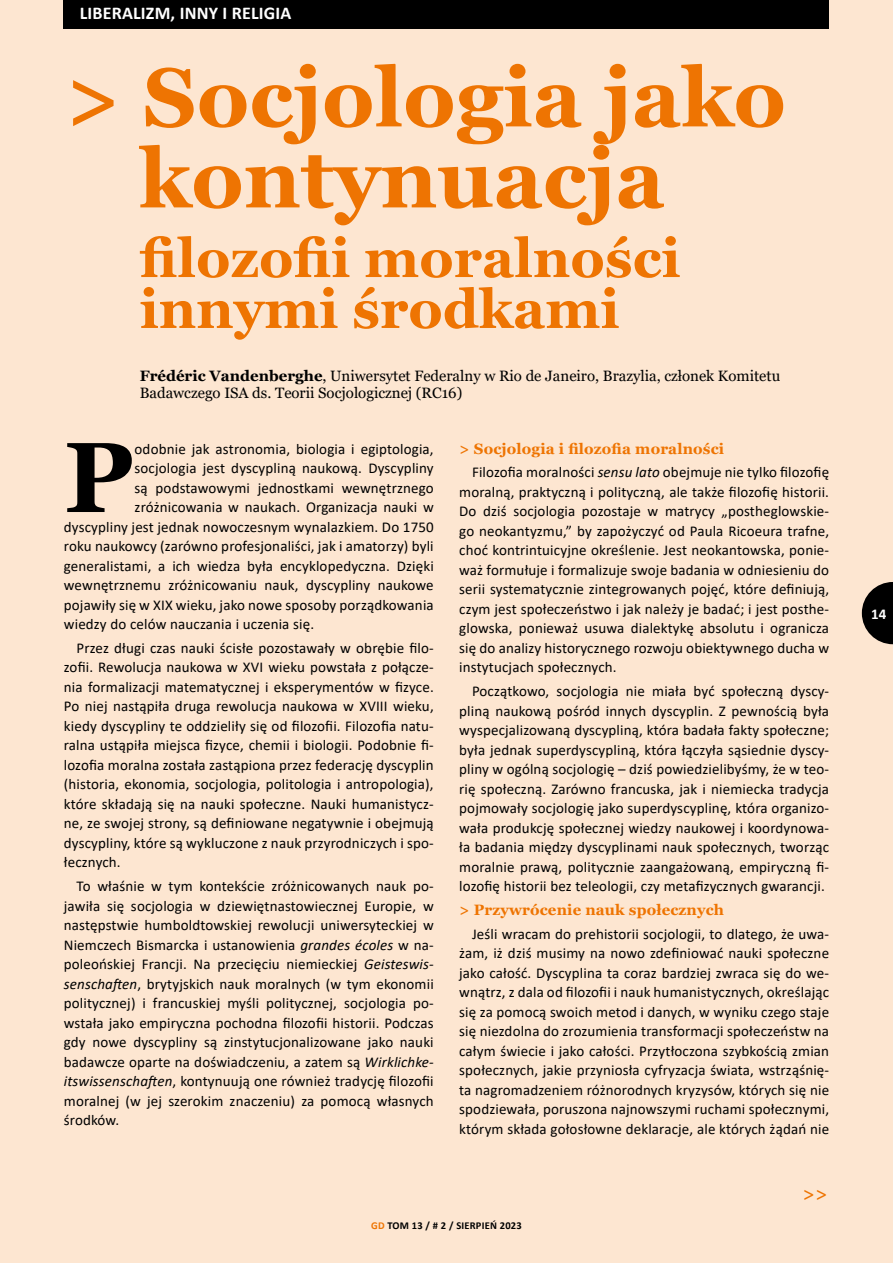
<style>
.page{position:relative;width:893px;height:1263px;background:#fde6d1}
.page>*{position:absolute;margin:0;border:0;box-sizing:border-box;transform-origin:0 0}
.t1{font:700 99.45px "Georgia";color:#000}
.t2{font:700 82.8px/81px "Georgia";color:#ee7402;text-align:center}
.t3{font:700 54.3px/50.8px "Georgia";color:#ee7402}
.t4{font:700 18px "Calibri";letter-spacing:.01em;color:#fff}
.t5{font:700 18px "Georgia";color:#ee7402}
.t6{font:15px/19.5px "Calibri";letter-spacing:.01em;color:#000;text-align:justify}
.t7{font:15px/16.5px "Georgia";color:#000}
.t8{font:700 15px "Georgia";letter-spacing:.01em;color:#ee7402}
.t9{font:700 15px "Calibri";color:#fff}
.t10{font:700 10.5px "Calibri";letter-spacing:.02em;color:#000}
.s1{font-weight:700}
.s2{font-style:italic}
.s3{color:#ee7402}
</style>
<div class="page">
<div style="left:64px;top:0;width:765px;height:28px;background:#000"></div>
<svg style="left:862px;top:582px;width:31px;height:62px"></svg>
<p class="t4" style="left:80px;top:0;width:213px">LIBERALIZM, INNY I RELIGIA</p>
<h2 class="t2" style="left:64px;top:57px;width:724px">&gt; Socjologia jako kontynuacja</h2>
<h3 class="t3" style="left:140px;top:233px;width:542px">filozofii moralności innymi środkami</h3>
<p class="t7" style="left:140px;top:368px;width:642px"><span class="s1">Frédéric Vandenberghe</span>, Uniwersytet Federalny w Rio de Janeiro, Brazylia, członek Komitetu<br>Badawczego ISA ds. Teorii Socjologicznej (RC16)</p>
<h1 class="t1" style="left:64px;top:414px;width:71px">P</h1>
<p class="t6" style="left:135px;top:438px;width:301px">odobnie jak astronomia, biologia i egiptologia,</p>
<p class="t6" style="left:135px;top:458px;width:301px">socjologia jest dyscypliną naukową. Dyscypliny</p>
<p class="t6" style="left:135px;top:477px;width:301px">są podstawowymi jednostkami wewnętrznego</p>
<p class="t6" style="left:135px;top:497px;width:301px">zróżnicowania w naukach. Organizacja nauki w</p>
<p class="t6" style="left:64px;top:516px;width:371px">dyscypliny jest jednak nowoczesnym wynalazkiem. Do 1750</p>
<p class="t6" style="left:64px;top:536px;width:371px">roku naukowcy (zarówno profesjonaliści, jak i amatorzy) byli</p>
<p class="t6" style="left:64px;top:555px;width:371px">generalistami, a ich wiedza była encyklopedyczna. Dzięki</p>
<p class="t6" style="left:64px;top:575px;width:371px">wewnętrznemu zróżnicowaniu nauk, dyscypliny naukowe</p>
<p class="t6" style="left:64px;top:594px;width:371px">pojawiły się w XIX wieku, jako nowe sposoby porządkowania</p>
<p class="t6" style="left:64px;top:614px;width:252px">wiedzy do celów nauczania i uczenia się.</p>
<p class="t6" style="left:64px;top:638px;width:371px;text-indent:13px">Przez długi czas nauki ścisłe pozostawały w obrębie filo&shy;zofii. Rewolucja naukowa w XVI wieku powstała z połącze&shy;nia formalizacji matematycznej i eksperymentów w fizyce.<br>Po niej nastąpiła druga rewolucja naukowa w XVIII wieku, kiedy dyscypliny te oddzieliły się od filozofii. Filozofia natu&shy;ralna ustąpiła miejsca fizyce, chemii i biologii. Podobnie fi&shy;lozofia moralna została zastąpiona przez federację dyscyplin (historia, ekonomia, socjologia, politologia i antropologia), które składają się na nauki społeczne. Nauki humanistycz&shy;ne, ze swojej strony, są definiowane negatywnie i obejmują dyscypliny, które są wykluczone z nauk przyrodniczych i spo&shy;łecznych.</p>
<p class="t6" style="left:64px;top:876px;width:371px;text-indent:13px">To właśnie w tym kontekście zróżnicowanych nauk po&shy;jawiła się socjologia w dziewiętnastowiecznej Europie, w następstwie humboldtowskiej rewolucji uniwersyteckiej w Niemczech Bismarcka i ustanowienia <span class="s2">grandes écoles</span> w na&shy;poleońskiej Francji. Na przecięciu niemieckiej <span class="s2">Geisteswis&shy;senschaften</span>, brytyjskich nauk moralnych (w tym ekonomii politycznej) i francuskiej myśli politycznej, socjologia po&shy;wstała jako empiryczna pochodna filozofii historii. Podczas gdy nowe dyscypliny są zinstytucjonalizowane jako nauki badawcze oparte na doświadczeniu, a zatem są <span class="s2">Wirklichke&shy;itswissenschaften</span>, kontynuują one również tradycję filozofii moralnej (w jej szerokim znaczeniu) za pomocą własnych środków.</p>
<p class="t8" style="left:459px;top:439px;width:266px">&gt; Socjologia i filozofia moralności</p>
<p class="t6" style="left:459px;top:462px;width:371px;text-indent:13px">Filozofia moralności <span class="s2">sensu lato</span> obejmuje nie tylko filozofię moralną, praktyczną i polityczną, ale także filozofię historii.<br>Do dziś socjologia pozostaje w matrycy „postheglowskie&shy;go neokantyzmu,” by zapożyczyć od Paula Ricoeura trafne, choć kontrintuicyjne określenie. Jest neokantowska, ponie&shy;waż formułuje i formalizuje swoje badania w odniesieniu do serii systematycznie zintegrowanych pojęć, które definiują, czym jest społeczeństwo i jak należy je badać; i jest posthe&shy;glowska, ponieważ usuwa dialektykę absolutu i ogranicza się do analizy historycznego rozwoju obiektywnego ducha w instytucjach społecznych.</p>
<p class="t6" style="left:459px;top:681px;width:371px;text-indent:13px">Początkowo, socjologia nie miała być społeczną dyscy&shy;pliną naukową pośród innych dyscyplin. Z pewnością była wyspecjalizowaną dyscypliną, która badała fakty społeczne; była jednak superdyscypliną, która łączyła sąsiednie dyscy&shy;pliny w ogólną socjologię – dziś powiedzielibyśmy, że w teo&shy;rię społeczną. Zarówno francuska, jak i niemiecka tradycja pojmowały socjologię jako superdyscyplinę, która organizo&shy;wała produkcję społecznej wiedzy naukowej i koordynowa&shy;ła badania między dyscyplinami nauk społecznych, tworząc moralnie prawą, politycznie zaangażowaną, empiryczną fi&shy;lozofię historii bez teleologii, czy metafizycznych gwarancji.</p>
<p class="t8" style="left:459px;top:900px;width:266px">&gt; Przywrócenie nauk społecznych</p>
<p class="t6" style="left:459px;top:923px;width:371px;text-indent:13px">Jeśli wracam do prehistorii socjologii, to dlatego, że uwa&shy;żam, iż dziś musimy na nowo zdefiniować nauki społeczne jako całość. Dyscyplina ta coraz bardziej zwraca się do we&shy;wnątrz, z dala od filozofii i nauk humanistycznych, określając się za pomocą swoich metod i danych, w wyniku czego staje się niezdolna do zrozumienia transformacji społeczeństw na całym świecie i jako całości. Przytłoczona szybkością zmian społecznych, jakie przyniosła cyfryzacja świata, wstrząśnię&shy;ta nagromadzeniem różnorodnych kryzysów, których się nie spodziewała, poruszona najnowszymi ruchami społecznymi, którym składa gołosłowne deklaracje, ale których żądań nie</p>
<p class="t5" style="left:802px;top:1182px;width:27px">&gt;&gt;</p>
<p class="t10" style="left:371px;top:1218px;width:152px"><span class="s3">GD</span> TOM 13 / # 2 / SIERPIEŃ 2023</p>
<p class="t9" style="left:871px;top:603px;width:17px">14</p>
</div>
